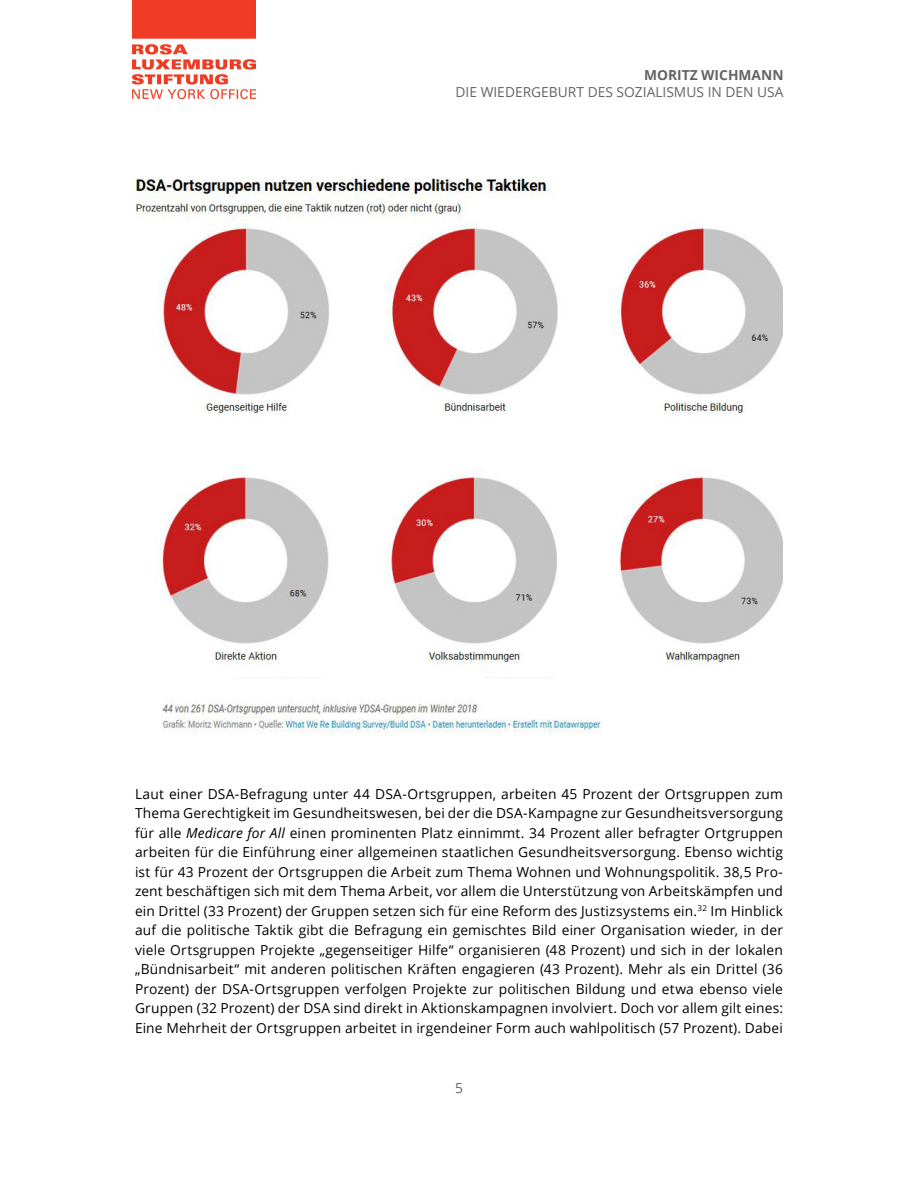
<style>
.page{position:relative;width:918px;height:1188px;background:#fff}
.page>*{position:absolute;margin:0;border:0;box-sizing:border-box;transform-origin:0 0}
.t1{font:13.8px/19.5px "Open Sans";letter-spacing:.01em;color:#000;text-align:justify}
.t2{font:13.8px "Open Sans";color:#636466}
.t3{font:700 13.8px "Open Sans";color:#636466}
.s1{font-style:italic}
</style>
<div class="page">
<img style="left:132px;top:0;width:123px;height:98px">
<img style="left:135px;top:178px;width:648px;height:555px">
<p class="t3" style="left:644px;top:65px;width:141px">MORITZ WICHMANN</p>
<p class="t2" style="left:456px;top:82px;width:330px">DIE WIEDERGEBURT DES SOZIALISMUS IN DEN USA</p>
<p class="t1" style="left:135px;top:784px;width:650px">Laut einer DSA-Befragung unter 44 DSA-Ortsgruppen, arbeiten 45 Prozent der Ortsgruppen zum Thema Gerechtigkeit im Gesundheitswesen, bei der die DSA-Kampagne zur Gesundheitsversorgung für alle <span class="s1">Medicare for All</span> einen prominenten Platz einnimmt. 34 Prozent aller befragter Ortgruppen arbeiten für die Einführung einer allgemeinen staatlichen Gesundheitsversorgung. Ebenso wichtig ist für 43 Prozent der Ortsgruppen die Arbeit zum Thema Wohnen und Wohnungspolitik. 38,5 Pro&shy;zent beschäftigen sich mit dem Thema Arbeit, vor allem die Unterstützung von Arbeitskämpfen und ein Drittel (33 Prozent) der Gruppen setzen sich für eine Reform des Justizsystems ein.<sup>32</sup> Im Hinblick auf die politische Taktik gibt die Befragung ein gemischtes Bild einer Organisation wieder, in der viele Ortsgruppen Projekte „gegenseitiger Hilfe“ organisieren (48 Prozent) und sich in der lokalen „Bündnisarbeit“ mit anderen politischen Kräften engagieren (43 Prozent). Mehr als ein Drittel (36<br>Prozent) der DSA-Ortsgruppen verfolgen Projekte zur politischen Bildung und etwa ebenso viele Gruppen (32 Prozent) der DSA sind direkt in Aktionskampagnen involviert. Doch vor allem gilt eines:<br>Eine Mehrheit der Ortsgruppen arbeitet in irgendeiner Form auch wahlpolitisch (57 Prozent). Dabei</p>
<p class="t2" style="left:455px;top:1078px;width:9px">5</p>
</div>
